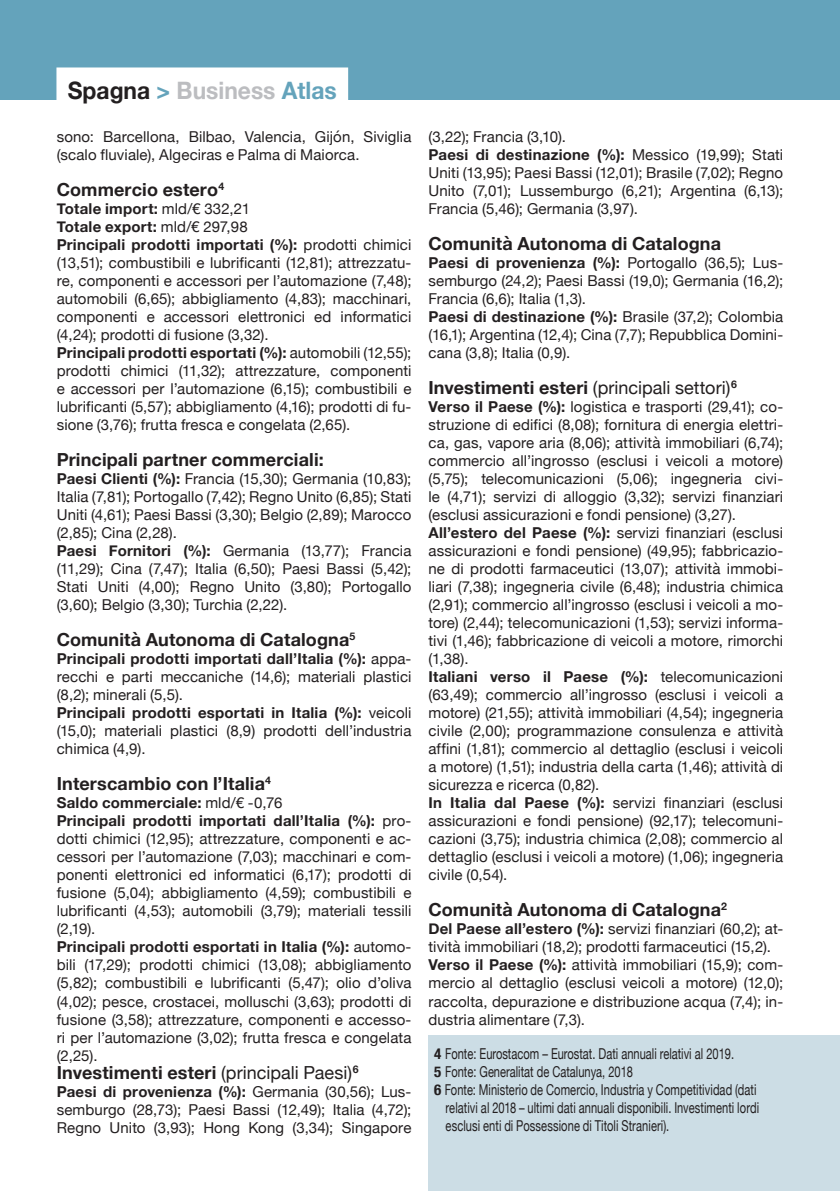
<style>
.page{position:relative;width:840px;height:1191px;background:#fff}
.page>*{position:absolute;margin:0;border:0;box-sizing:border-box;transform-origin:0 0}
.t1{font:700 24px "Helvetica Neue";color:#bcbdc0;scale:.95 1}
.t2{font:700 18px "Helvetica Neue";letter-spacing:.005em;color:#231f20}
.t3{font:18px "Helvetica Neue";color:#231f20}
.t4{font:15px/18px "Helvetica Neue";letter-spacing:.005em;color:#231f20;text-align:justify}
.t5{font:15px/18px "Helvetica Neue";letter-spacing:.005em;color:#231f20;scale:.74 1}
.t6{font:700 15px "Helvetica Neue";letter-spacing:.015em;color:#231f20}
.s1{color:#231f20}
.s2{color:#64a3bb}
.s3{font-weight:400}
.s4{font-weight:700}
.s5{font-weight:700;font-stretch:condensed}
</style>
<div class="page">
<div style="left:428px;top:1035px;width:411px;height:156px;background:#ccdde5"></div>
<div style="left:0;top:0;width:839px;height:99px;background:#64a3bb"></div>
<div style="left:56px;top:67px;width:292px;height:36px;background:#fff"></div>
<p class="t1" style="left:68px;top:72px;width:284px"><span class="s1">Spagna</span> <span class="s2">&gt;</span> Business <span class="s2">Atlas</span></p>
<p class="t4" style="left:57px;top:129px;width:356px">sono: Barcellona, Bilbao, Valencia, Gijón, Siviglia (scalo fluviale), Algeciras e Palma di Maiorca.</p>
<p class="t2" style="left:57px;top:176px;width:169px">Commercio estero<sup>4</sup></p>
<p class="t6" style="left:57px;top:197px;width:195px">Totale import: <span class="s3">mld/€ 332,21</span></p>
<p class="t6" style="left:57px;top:215px;width:192px">Totale export: <span class="s3">mld/€ 297,98</span></p>
<p class="t4" style="left:57px;top:237px;width:356px"><span class="s4">Principali prodotti importati (%):</span> prodotti chimici (13,51); combustibili e lubrificanti (12,81); attrezzatu&shy;re, componenti e accessori per l’automazione (7,48); automobili (6,65); abbigliamento (4,83); macchinari, componenti e accessori elettronici ed informatici (4,24); prodotti di fusione (3,32).</p>
<p class="t4" style="left:57px;top:345px;width:356px"><span class="s4">Principali prodotti esportati (%):</span> automobili (12,55); prodotti chimici (11,32); attrezzature, componenti e accessori per l’automazione (6,15); combustibili e lubrificanti (5,57); abbigliamento (4,16); prodotti di fu&shy;sione (3,76); frutta fresca e congelata (2,65).</p>
<p class="t2" style="left:57px;top:446px;width:268px">Principali partner commerciali:</p>
<p class="t4" style="left:57px;top:471px;width:356px"><span class="s4">Paesi Clienti (%):</span> Francia (15,30); Germania (10,83); Italia (7,81); Portogallo (7,42); Regno Unito (6,85); Stati Uniti (4,61); Paesi Bassi (3,30); Belgio (2,89); Marocco (2,85); Cina (2,28).</p>
<p class="t4" style="left:57px;top:543px;width:356px"><span class="s4">Paesi Fornitori (%):</span> Germania (13,77); Francia (11,29); Cina (7,47); Italia (6,50); Paesi Bassi (5,42); Stati Uniti (4,00); Regno Unito (3,80); Portogallo (3,60); Belgio (3,30); Turchia (2,22).</p>
<p class="t2" style="left:57px;top:626px;width:300px">Comunità Autonoma di Catalogna<sup>5</sup></p>
<p class="t4" style="left:57px;top:651px;width:356px"><span class="s4">Principali prodotti importati dall’Italia (%):</span> appa&shy;recchi e parti meccaniche (14,6); materiali plastici (8,2); minerali (5,5).</p>
<p class="t4" style="left:57px;top:705px;width:356px"><span class="s4">Principali prodotti esportati in Italia (%):</span> veicoli (15,0); materiali plastici (8,9) prodotti dell’industria chimica (4,9).</p>
<p class="t2" style="left:57px;top:770px;width:216px">Interscambio con l’Italia<sup>4</sup></p>
<p class="t6" style="left:57px;top:791px;width:227px">Saldo commerciale: <span class="s3">mld/€ -0,76</span></p>
<p class="t4" style="left:57px;top:813px;width:356px"><span class="s4">Principali prodotti importati dall’Italia (%):</span> pro&shy;dotti chimici (12,95); attrezzature, componenti e ac&shy;cessori per l’automazione (7,03); macchinari e com&shy;ponenti elettronici ed informatici (6,17); prodotti di fusione (5,04); abbigliamento (4,59); combustibili e lubrificanti (4,53); automobili (3,79); materiali tessili (2,19).</p>
<p class="t4" style="left:57px;top:939px;width:356px"><span class="s4">Principali prodotti esportati in Italia (%):</span> automo&shy;bili (17,29); prodotti chimici (13,08); abbigliamento (5,82); combustibili e lubrificanti (5,47); olio d’oliva (4,02); pesce, crostacei, molluschi (3,63); prodotti di fusione (3,58); attrezzature, componenti e accesso&shy;ri per l’automazione (3,02); frutta fresca e congelata (2,25).</p>
<p class="t2" style="left:57px;top:1058px;width:303px">Investimenti esteri <span class="s3">(principali Paesi)</span><sup>6</sup></p>
<p class="t4" style="left:57px;top:1083px;width:356px"><span class="s4">Paesi di provenienza (%):</span> Germania (30,56); Lus&shy;semburgo (28,73); Paesi Bassi (12,49); Italia (4,72); Regno Unito (3,93); Hong Kong (3,34); Singapore</p>
<p class="t4" style="left:428px;top:129px;width:139px">(3,22); Francia (3,10).</p>
<p class="t4" style="left:428px;top:147px;width:356px"><span class="s4">Paesi di destinazione (%):</span> Messico (19,99); Stati Uniti (13,95); Paesi Bassi (12,01); Brasile (7,02); Regno Unito (7,01); Lussemburgo (6,21); Argentina (6,13); Francia (5,46); Germania (3,97).</p>
<p class="t2" style="left:428px;top:230px;width:294px">Comunità Autonoma di Catalogna</p>
<p class="t4" style="left:428px;top:255px;width:356px"><span class="s4">Paesi di provenienza (%):</span> Portogallo (36,5); Lus&shy;semburgo (24,2); Paesi Bassi (19,0); Germania (16,2); Francia (6,6); Italia (1,3).</p>
<p class="t4" style="left:428px;top:309px;width:356px"><span class="s4">Paesi di destinazione (%):</span> Brasile (37,2); Colombia (16,1); Argentina (12,4); Cina (7,7); Repubblica Domini&shy;cana (3,8); Italia (0,9).</p>
<p class="t3" style="left:428px;top:375px;width:310px"><span class="s4">Investimenti esteri</span> (principali settori)<sup>6</sup></p>
<p class="t4" style="left:428px;top:399px;width:356px"><span class="s4">Verso il Paese (%):</span> logistica e trasporti (29,41); co&shy;struzione di edifici (8,08); fornitura di energia elettri&shy;ca, gas, vapore aria (8,06); attività immobiliari (6,74); commercio all’ingrosso (esclusi i veicoli a motore) (5,75); telecomunicazioni (5,06); ingegneria civi&shy;le (4,71); servizi di alloggio (3,32); servizi finanziari (esclusi assicurazioni e fondi pensione) (3,27).</p>
<p class="t4" style="left:428px;top:525px;width:356px"><span class="s4">All’estero del Paese (%):</span> servizi finanziari (esclusi assicurazioni e fondi pensione) (49,95); fabbricazio&shy;ne di prodotti farmaceutici (13,07); attività immobi&shy;liari (7,38); ingegneria civile (6,48); industria chimica (2,91); commercio all’ingrosso (esclusi i veicoli a mo&shy;tore) (2,44); telecomunicazioni (1,53); servizi informa&shy;tivi (1,46); fabbricazione di veicoli a motore, rimorchi (1,38).</p>
<p class="t4" style="left:428px;top:669px;width:356px"><span class="s4">Italiani verso il Paese (%):</span> telecomunicazioni (63,49); commercio all’ingrosso (esclusi i veicoli a motore) (21,55); attività immobiliari (4,54); ingegneria civile (2,00); programmazione consulenza e attività affini (1,81); commercio al dettaglio (esclusi i veicoli a motore) (1,51); industria della carta (1,46); attività di sicurezza e ricerca (0,82).</p>
<p class="t4" style="left:428px;top:795px;width:356px"><span class="s4">In Italia dal Paese (%):</span> servizi finanziari (esclusi assicurazioni e fondi pensione) (92,17); telecomuni&shy;cazioni (3,75); industria chimica (2,08); commercio al dettaglio (esclusi i veicoli a motore) (1,06); ingegneria civile (0,54).</p>
<p class="t2" style="left:428px;top:896px;width:300px">Comunità Autonoma di Catalogna<sup>2</sup></p>
<p class="t4" style="left:428px;top:921px;width:356px"><span class="s4">Del Paese all’estero (%):</span> servizi finanziari (60,2); at&shy;tività immobiliari (18,2); prodotti farmaceutici (15,2).</p>
<p class="t4" style="left:428px;top:957px;width:356px"><span class="s4">Verso il Paese (%):</span> attività immobiliari (15,9); com&shy;mercio al dettaglio (esclusi veicoli a motore) (12,0); raccolta, depurazione e distribuzione acqua (7,4); in&shy;dustria alimentare (7,3).</p>
<p class="t5" style="left:434px;top:1045px;width:406px"><span class="s5">4</span> Fonte: Eurostacom – Eurostat. Dati annuali relativi al 2019.</p>
<p class="t5" style="left:434px;top:1063px;width:270px"><span class="s5">5</span> Fonte: Generalitat de Catalunya, 2018</p>
<p class="t5" style="left:445px;top:1081px;width:425px;text-indent:-11px"><span class="s5">6</span> Fonte: Ministerio de Comercio, Industria y Competitividad (dati relativi al 2018 – ultimi dati annuali disponibili. Investimenti lordi esclusi enti di Possessione di Titoli Stranieri).</p>
</div>
